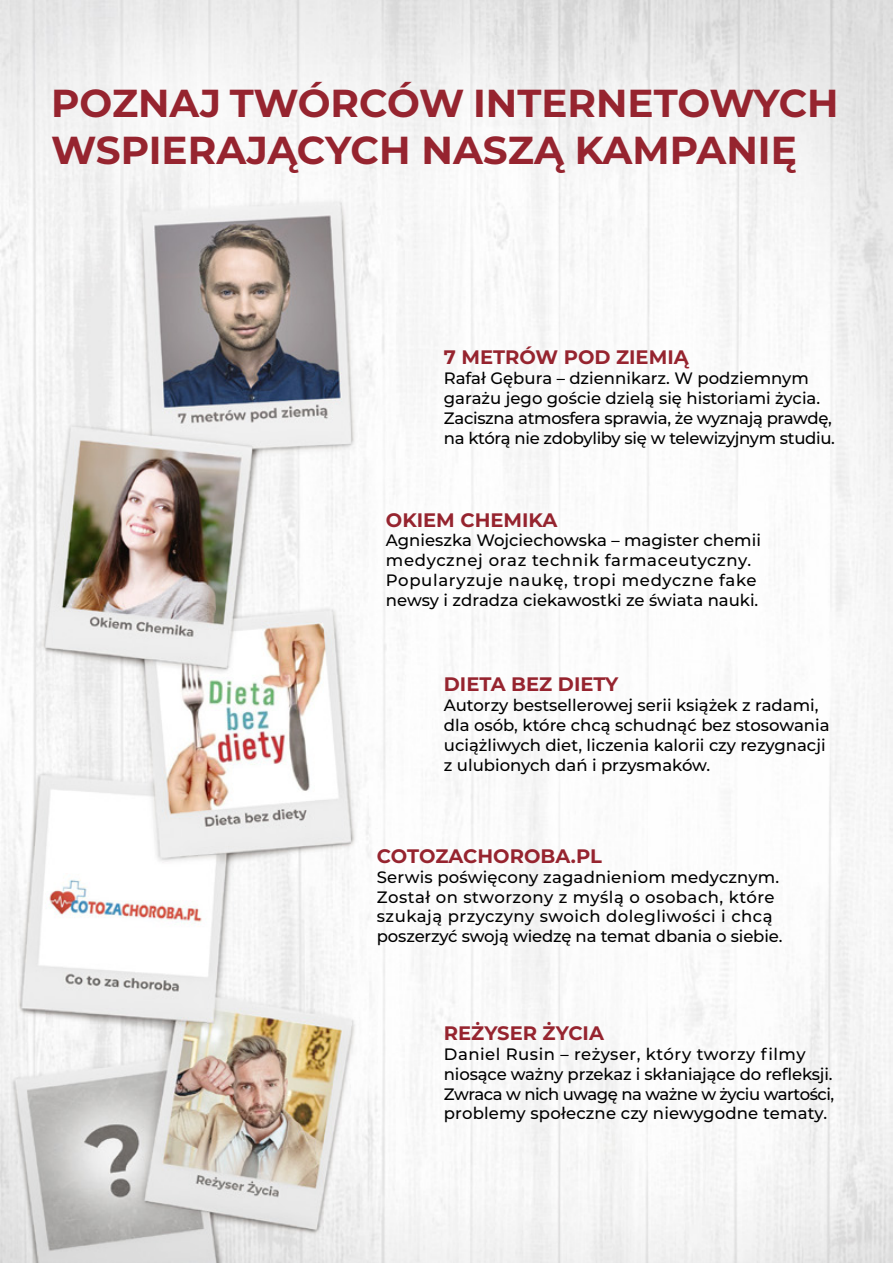
<style>
.page{position:relative;width:893px;height:1263px;background:#fff}
.page>*{position:absolute;margin:0;border:0;box-sizing:border-box;transform-origin:0 0}
.t1{font:700 39px/46.8px "Montserrat";color:#96242f}
.t2{font:700 19.5px "Montserrat";color:#96242f}
.t3{font:500 16.5px/19.8px "Montserrat";color:#000}
.t4{font:500 16.5px/19.8px "Montserrat";letter-spacing:-.02em;color:#000}
</style>
<div class="page">
<img style="left:0;top:0;width:893px;height:1263px">
<h1 class="t1" style="left:51px;top:78px;width:789px">POZNAJ TWÓRCÓW INTERNETOWYCH<br>WSPIERAJĄCYCH NASZĄ KAMPANIĘ</h1>
<p class="t2" style="left:444px;top:343px;width:246px">7 METRÓW POD ZIEMIĄ</p>
<p class="t4" style="left:444px;top:368px;width:393px">Rafał Gębura – dziennikarz. W podziemnym garażu jego goście dzielą się historiami życia.<br>Zaciszna atmosfera sprawia, że wyznają prawdę, na którą nie zdobyliby się w telewizyjnym studiu.</p>
<p class="t2" style="left:386px;top:506px;width:173px">OKIEM CHEMIKA</p>
<p class="t3" style="left:386px;top:530px;width:377px">Agnieszka Wojciechowska – magister chemii medycznej oraz technik farmaceutyczny.<br>Popularyzuje naukę, tropi medyczne fake newsy i zdradza ciekawostki ze świata nauki.</p>
<p class="t2" style="left:444px;top:670px;width:176px">DIETA BEZ DIETY</p>
<p class="t3" style="left:444px;top:695px;width:387px">Autorzy bestsellerowej serii książek z radami, dla osób, które chcą schudnąć bez stosowania uciążliwych diet, liczenia kalorii czy rezygnacji z ulubionych dań i przysmaków.</p>
<p class="t2" style="left:377px;top:842px;width:227px">COTOZACHOROBA.PL</p>
<p class="t3" style="left:377px;top:866px;width:407px">Serwis poświęcony zagadnieniom medycznym.<br>Został on stworzony z myślą o osobach, które szukają przyczyny swoich dolegliwości i chcą poszerzyć swoją wiedzę na temat dbania o siebie.</p>
<p class="t2" style="left:444px;top:1019px;width:162px">REŻYSER ŻYCIA</p>
<p class="t3" style="left:444px;top:1043px;width:392px">Daniel Rusin – reżyser, który tworzy filmy niosące ważny przekaz i skłaniające do refleksji.<br>Zwraca w nich uwagę na ważne w życiu wartości, problemy społeczne czy niewygodne tematy.</p>
</div>
